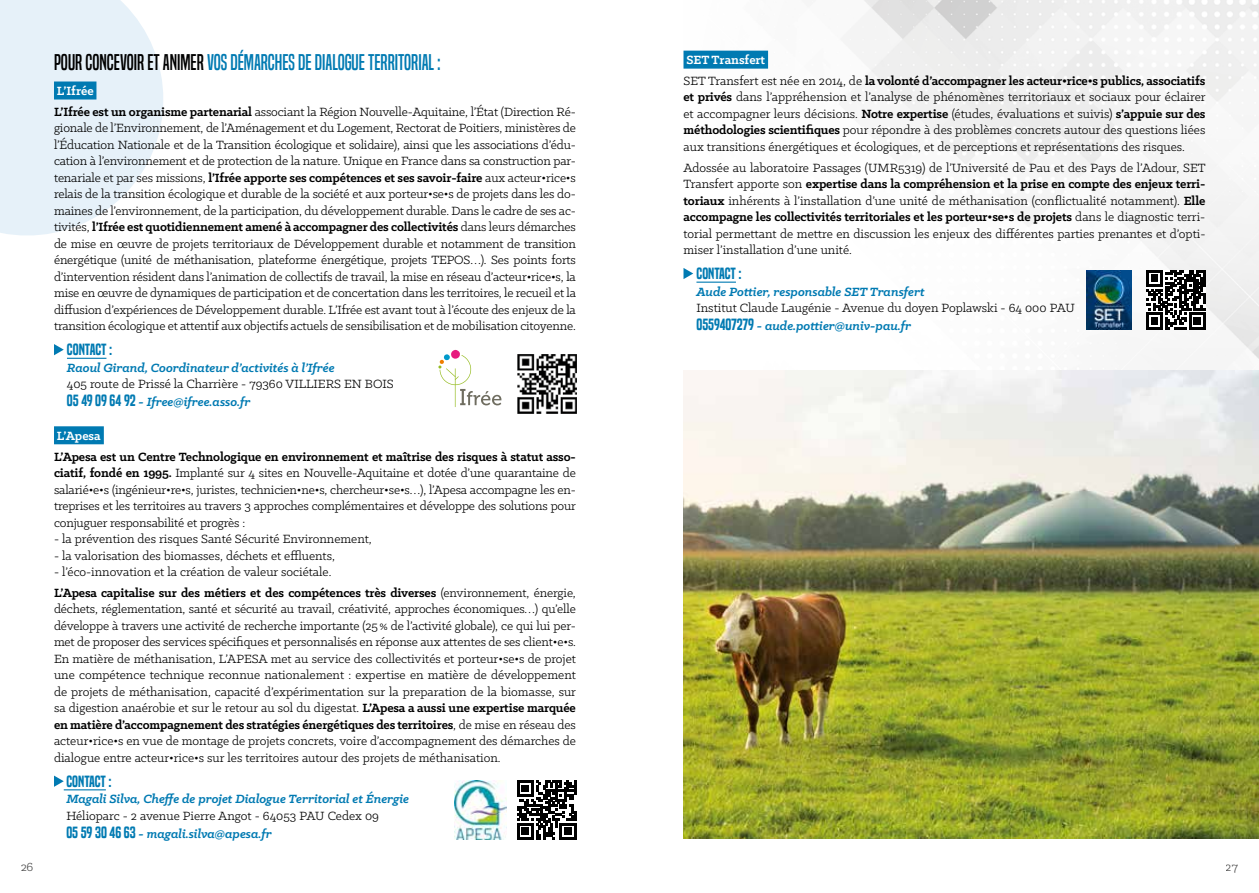
<style>
.page{position:relative;width:1259px;height:893px;background:#fff}
.page>*{position:absolute;margin:0;border:0;box-sizing:border-box;transform-origin:0 0}
.t1{font:21px "Built Titling Rg";color:#007ab2}
.t2{font:15px "Built Titling Sb";letter-spacing:-.005em;color:#007ab2}
.t3{font:13.5px/16.5px "Klinic Slab";color:#000}
.t4{font:italic 700 13.5px "Klinic Slab";color:#007ab2}
.t5{font:700 13.5px/20.7px "Klinic Slab";letter-spacing:-.01em;color:#000}
.t6{font:700 13.5px "Klinic Slab";color:#fff}
.s1{color:#000}
.s2{font-weight:700;color:#fff}
.s3{font-weight:700}
.s4{font-family:"Built Titling Sb";font-size:15px;color:#007ab2}
.s5{font-weight:700;font-style:italic;color:#007ab2}
.s6{color:#fff}
.s7{font-weight:400}
</style>
<div class="page">
<img style="left:683px;top:0;width:576px;height:371px">
<svg style="left:0;top:0;width:163px;height:236px;background:#e9f2f9"></svg>
<div style="left:683px;top:51px;width:85px;height:18px;background:#007ab2"></div>
<hr style="left:696px;top:282px;width:40px;height:1px;background:#007ab2">
<svg style="left:683px;top:268px;width:10px;height:11px"></svg>
<div style="left:54px;top:82px;width:42px;height:18px;background:#007ab2"></div>
<hr style="left:67px;top:358px;width:39px;height:1px;background:#007ab2">
<div style="left:54px;top:426px;width:50px;height:18px;background:#007ab2"></div>
<hr style="left:64px;top:789px;width:42px;height:1px;background:#007ab2">
<svg style="left:54px;top:344px;width:10px;height:11px"></svg>
<svg style="left:54px;top:776px;width:10px;height:11px"></svg>
<img style="left:683px;top:371px;width:576px;height:467px">
<img style="left:1086px;top:270px;width:45px;height:59px">
<svg style="left:438px;top:350px;width:63px;height:57px"></svg>
<img style="left:454px;top:780px;width:52px;height:59px">
<img style="left:517px;top:354px;width:59px;height:59px">
<svg style="left:517px;top:780px;width:59px;height:59px"></svg>
<svg style="left:1146px;top:270px;width:59px;height:59px"></svg>
<h1 class="t1" style="left:54px;top:50px;width:388px"><span class="s1">POUR CONCEVOIR ET ANIMER</span> VOS DÉMARCHES DE DIALOGUE TERRITORIAL :</h1>
<p class="t3" style="left:54px;top:80px;width:523px;line-height:20.7px"><span class="s2">L’Ifrée<br></span><span class="s3">L’Ifrée est un organisme partenarial</span> associant la Région Nouvelle-Aquitaine, l’État (Direction Ré-</p>
<p class="t3" style="left:54px;top:119px;width:523px;text-align:justify">gionale de l’Environnement, de l’Aménagement et du Logement, Rectorat de Poitiers, ministères de l’Éducation Nationale et de la Transition écologique et solidaire), ainsi que les associations d’édu&shy;cation à l’environnement et de protection de la nature. Unique en France dans sa construction par&shy;tenariale et par ses missions, <span class="s3">l’Ifrée apporte ses compétences et ses savoir-faire</span> aux acteur•rice•s relais de la transition écologique et durable de la société et aux porteur•se•s de projets dans les do&shy;maines de l’environnement, de la participation, du développement durable. Dans le cadre de ses ac&shy;tivités, <span class="s3">l’Ifrée est quotidiennement amené à accompagner des collectivités</span> dans leurs démarches de mise en œuvre de projets territoriaux de Développement durable et notamment de transition énergétique (unité de méthanisation, plateforme énergétique, projets TEPOS…). Ses points forts d’intervention résident dans l’animation de collectifs de travail, la mise en réseau d’acteur•rice•s, la mise en œuvre de dynamiques de participation et de concertation dans les territoires, le recueil et la diffusion d’expériences de Développement durable. L’Ifrée est avant tout à l’écoute des enjeux de la transition écologique et attentif aux objectifs actuels de sensibilisation et de mobilisation citoyenne.</p>
<p class="t2" style="left:67px;top:341px;width:47px">CONTACT :</p>
<p class="t4" style="left:67px;top:359px;width:269px">Raoul Girand, Coordinateur d’activités à l’Ifrée</p>
<p class="t3" style="left:67px;top:375px;width:328px;line-height:18px">405 route de Prissé la Charrière - 79360 VILLIERS EN BOIS<br><span class="s4">05 49 09 64 92</span> <span class="s5">- Ifree@ifree.asso.fr</span></p>
<p class="t6" style="left:57px;top:427px;width:45px">L’Apesa</p>
<p class="t3" style="left:54px;top:448px;width:523px;text-align:justify"><span class="s3">L’Apesa est un Centre Technologique en environnement et maîtrise des risques à statut asso&shy;ciatif, fondé en 1995.</span> Implanté sur 4 sites en Nouvelle-Aquitaine et dotée d’une quarantaine de salarié•e•s (ingénieur•re•s, juristes, technicien•ne•s, chercheur•se•s…), l’Apesa accompagne les en&shy;treprises et les territoires au travers 3 approches complémentaires et développe des solutions pour conjuguer responsabilité et progrès :</p>
<p class="t3" style="left:54px;top:530px;width:319px">- la prévention des risques Santé Sécurité Environnement,</p>
<p class="t3" style="left:54px;top:547px;width:282px">- la valorisation des biomasses, déchets et effluents,</p>
<p class="t3" style="left:54px;top:561px;width:523px;line-height:20.7px">- l’éco-innovation et la création de valeur sociétale.<br><span class="s3">L’Apesa capitalise sur des métiers et des compétences très diverses</span> (environnement, énergie,</p>
<p class="t3" style="left:54px;top:600px;width:523px">déchets, réglementation, santé et sécurité au travail, créativité, approches économiques…) qu’elle développe à travers une activité de recherche importante (25% de l’activité globale), ce qui lui per&shy;met de proposer des services spécifiques et personnalisés en réponse aux attentes de ses client•e•s.<br>En matière de méthanisation, L’APESA met au service des collectivités et porteur•se•s de projet une compétence technique reconnue nationalement : expertise en matière de développement de projets de méthanisation, capacité d’expérimentation sur la preparation de la biomasse, sur sa digestion anaérobie et sur le retour au sol du digestat. <span class="s3">L’Apesa a aussi une expertise marquée en matière d’accompagnement des stratégies énergétiques des territoires</span>, de mise en réseau des acteur•rice•s en vue de montage de projets concrets, voire d’accompagnement des démarches de dialogue entre acteur•rice•s sur les territoires autour des projets de méthanisation.</p>
<p class="t2" style="left:66px;top:772px;width:47px">CONTACT :</p>
<p class="t4" style="left:66px;top:790px;width:344px">Magali Silva, Cheffe de projet Dialogue Territorial et Énergie</p>
<p class="t3" style="left:66px;top:806px;width:314px;line-height:18px">Hélioparc - 2 avenue Pierre Angot - 64053 PAU Cedex 09<br><span class="s4">05 59 30 46 63</span> <span class="s5">- magali.silva@apesa.fr</span></p>
<p class="t5" style="left:683px;top:49px;width:523px"><span class="s6">SET Transfert<br></span><span class="s7">SET Transfert est née en 2014, de</span> la volonté d’accompagner les acteur•rice•s publics, associatifs</p>
<p class="t3" style="left:683px;top:89px;width:523px;text-align:justify"><span class="s3">et privés</span> dans l’appréhension et l’analyse de phénomènes territoriaux et sociaux pour éclairer et accompagner leurs décisions. <span class="s3">Notre expertise</span> (études, évaluations et suivis) <span class="s3">s’appuie sur des méthodologies scientifiques</span> pour répondre à des problèmes concrets autour des questions liées aux transitions énergétiques et écologiques, et de perceptions et représentations des risques.</p>
<p class="t3" style="left:683px;top:159px;width:524px;text-align:justify">Adossée au laboratoire Passages (UMR5319) de l’Université de Pau et des Pays de l’Adour, SET Transfert apporte son <span class="s3">expertise dans la compréhension et la prise en compte des enjeux terri&shy;toriaux</span> inhérents à l’installation d’une unité de méthanisation (conflictualité notamment). <span class="s3">Elle accompagne les collectivités territoriales et les porteur•se•s de projets</span> dans le diagnostic terri&shy;torial permettant de mettre en discussion les enjeux des différentes parties prenantes et d’opti&shy;miser l’installation d’une unité.</p>
<p class="t2" style="left:696px;top:265px;width:47px">CONTACT :</p>
<p class="t4" style="left:696px;top:283px;width:230px">Aude Pottier, responsable SET Transfert</p>
<p class="t3" style="left:696px;top:299px;width:380px;line-height:18px">Institut Claude Laugénie - Avenue du doyen Poplawski - 64 000 PAU<br><span class="s4">0559407279</span> <span class="s5">- aude.pottier@univ-pau.fr</span></p>
<p class="t3" style="left:21px;top:858px;width:14px">26</p>
<p class="t3" style="left:1225px;top:858px;width:14px">27</p>
</div>
